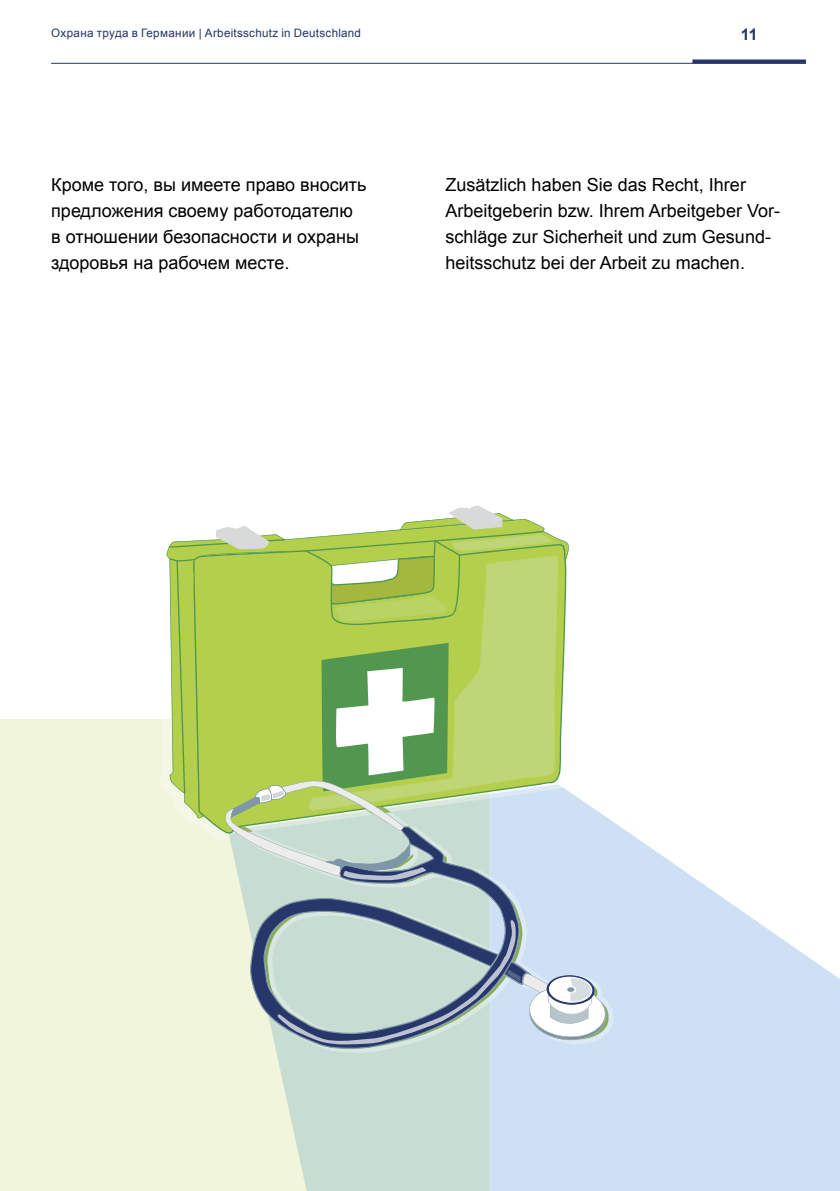
<style>
.page{position:relative;width:840px;height:1191px;background:#fff}
.page>*{position:absolute;margin:0;border:0;box-sizing:border-box;transform-origin:0 0}
.t1{font:18px/26px "Arial";color:#000}
.t2{font:700 16px "Arial";color:#243569}
.t3{font:11.6px "Arial";letter-spacing:.025em;color:#243569}
</style>
<div class="page">
<svg style="left:692px;top:59px;width:113px;height:4px"></svg>
<hr style="left:51px;top:63px;width:754px;height:1px;background:#243569">
<hr style="left:0;top:0;width:1px;height:1191px;background:#42a0d7">
<svg style="left:488px;top:802px;width:351px;height:389px;fill:#cee1f4"></svg>
<svg style="left:0;top:719px;width:488px;height:472px;background:#e7f0d9"></svg>
<svg style="left:155px;top:719px;width:429px;height:122px"></svg>
<svg style="left:237px;top:812px;width:376px;height:240px;background:#d2e3ed"></svg>
<svg style="left:166px;top:535px;width:402px;height:283px"></svg>
<svg style="left:192px;top:544px;width:374px;height:289px;background:#b6d165"></svg>
<svg style="left:169px;top:526px;width:116px;height:23px"></svg>
<svg style="left:169px;top:558px;width:25px;height:235px;background:#b1cd5a"></svg>
<svg style="left:306px;top:505px;width:246px;height:117px"></svg>
<svg style="left:309px;top:555px;width:249px;height:255px;background:#bad26e"></svg>
<svg style="left:250px;top:826px;width:269px;height:222px;background:#a6b9be"></svg>
<svg style="left:276px;top:920px;width:330px;height:124px;background:#b7c9cd"></svg>
<svg style="left:224px;top:643px;width:224px;height:237px;background:#acc988"></svg>
<p class="t3" style="left:51px;top:25px;width:311px">Охрана труда в Германии | Arbeitsschutz in Deutschland</p>
<p class="t2" style="left:740px;top:24px;width:18px">11</p>
<p class="t1" style="left:51px;top:172px;width:316px">Кроме того, вы имеете право вносить предложения своему работодателю в отношении безопасности и охраны здоровья на рабочем месте.</p>
<p class="t1" style="left:445px;top:172px;width:336px">Zusätzlich haben Sie das Recht, Ihrer Arbeitgeberin bzw. Ihrem Arbeitgeber Vor&shy;schläge zur Sicherheit und zum Gesund&shy;heitsschutz bei der Arbeit zu machen.</p>
</div>
